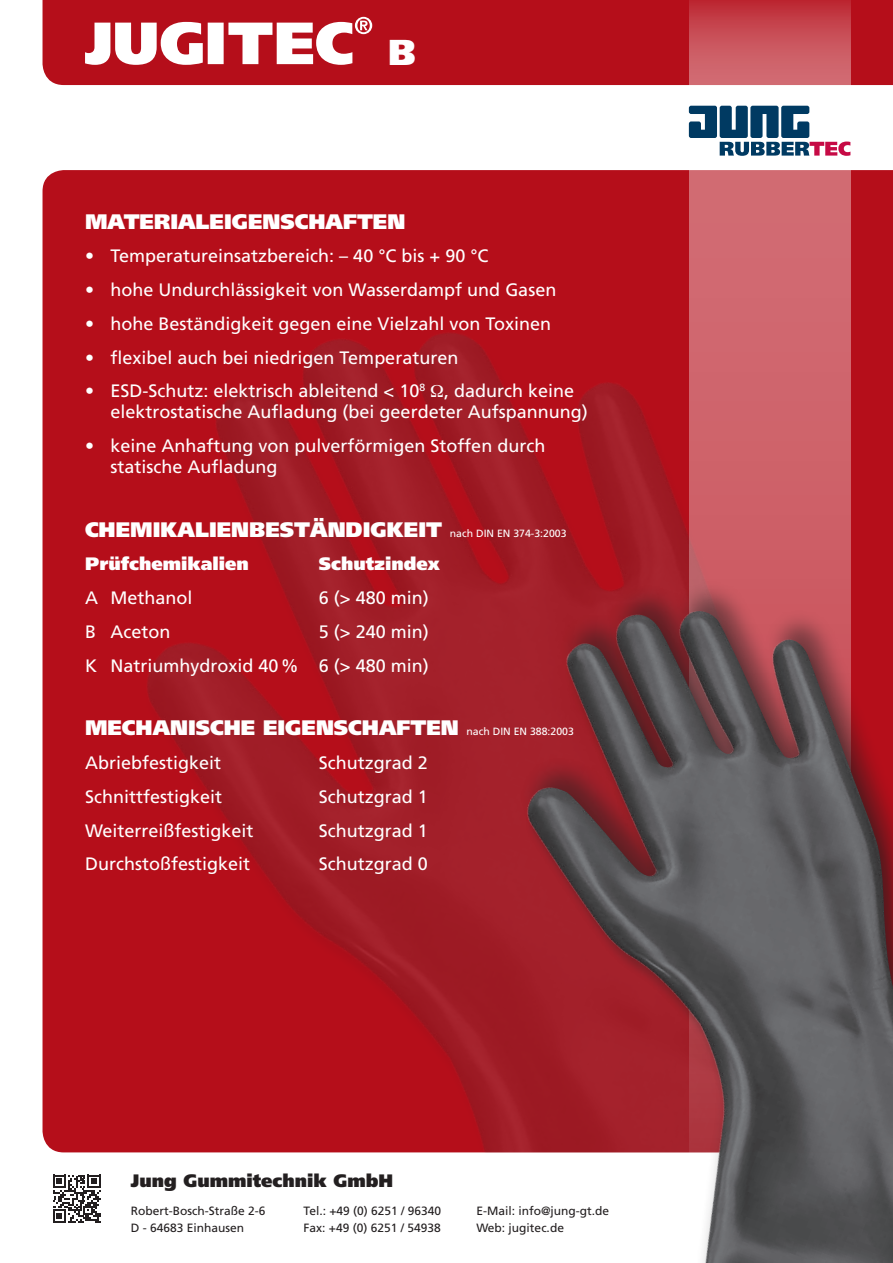
<style>
.page{position:relative;width:893px;height:1263px;background:#fff}
.page>*{position:absolute;margin:0;border:0;box-sizing:border-box;transform-origin:0 0}
.t1{font:900 36px "Frutiger";color:#fff}
.t2{font:900 21px "Frutiger";color:#fff}
.Absatzformat_1{font:18px/21px "Frutiger";color:#fff}
.t3{font:900 18px "Frutiger";color:#fff}
.t4{font:900 18px "Frutiger";color:#231f20}
.t5{font:12px/16.5px "Frutiger";color:#231f20}
.s1{font-weight:400;font-size:10.5px}
</style>
<div class="page">
<img style="left:43px;top:170px;width:850px;height:982px">
<div style="left:43px;top:0;width:850px;height:85px;background:#b50e1a"></div>
<div style="left:689px;top:170px;width:161px;height:1093px;background:#cf656d"></div>
<div style="left:689px;top:0;width:161px;height:86px;background:linear-gradient(to bottom,#be2e38,#d4747b)"></div>
<svg style="left:689px;top:106px;width:161px;height:50px"></svg>
<svg style="left:85px;top:17px;width:287px;height:48px"></svg>
<div style="left:519px;top:580px;width:374px;height:683px;background:#231f20;opacity:.5"></div>
<img style="left:522px;top:607px;width:371px;height:656px">
<svg style="left:53px;top:1174px;width:48px;height:49px"></svg>
<svg style="left:431px;top:385px;width:12px;height:12px"></svg>
<h1 class="t1" style="left:388px;top:30px;width:30px">B</h1>
<p class="t2" style="left:85px;top:208px;width:322px">MATERIALEIGENSCHAFTEN</p>
<p class="Absatzformat_1" style="left:85px;top:245px;width:405px">• Temperatureinsatzbereich: – 40 °C bis + 90 °C</p>
<p class="Absatzformat_1" style="left:85px;top:279px;width:473px">• hohe Undurchlässigkeit von Wasserdampf und Gasen</p>
<p class="Absatzformat_1" style="left:85px;top:313px;width:467px">• hohe Beständigkeit gegen eine Vielzahl von Toxinen</p>
<p class="Absatzformat_1" style="left:85px;top:347px;width:375px">• flexibel auch bei niedrigen Temperaturen</p>
<p class="Absatzformat_1" style="left:111px;top:380px;width:479px;text-indent:-26px">• ESD-Schutz: elektrisch ableitend &lt; 10<sup>8</sup> , dadurch keine elektrostatische Aufladung (bei geerdeter Aufspannung)</p>
<p class="Absatzformat_1" style="left:111px;top:435px;width:436px;text-indent:-26px">• keine Anhaftung von pulverförmigen Stoffen durch statische Aufladung</p>
<p class="t2" style="left:85px;top:516px;width:483px">CHEMIKALIENBESTÄNDIGKEIT <span class="s1">nach DIN EN 374-3:2003</span></p>
<p class="t3" style="left:85px;top:553px;width:165px">Prüfchemikalien</p>
<p class="t3" style="left:319px;top:553px;width:123px">Schutzindex</p>
<p class="Absatzformat_1" style="left:85px;top:587px;width:109px">A Methanol</p>
<p class="Absatzformat_1" style="left:319px;top:587px;width:111px">6 (&gt; 480 min)</p>
<p class="Absatzformat_1" style="left:85px;top:621px;width:87px">B Aceton</p>
<p class="Absatzformat_1" style="left:319px;top:621px;width:111px">5 (&gt; 240 min)</p>
<p class="Absatzformat_1" style="left:85px;top:655px;width:345px">K Natriumhydroxid 40% 6 (&gt; 480 min)</p>
<p class="t2" style="left:85px;top:715px;width:490px">MECHANISCHE EIGENSCHAFTEN <span class="s1">nach DIN EN 388:2003</span></p>
<p class="Absatzformat_1" style="left:85px;top:752px;width:138px">Abriebfestigkeit</p>
<p class="Absatzformat_1" style="left:319px;top:752px;width:111px">Schutzgrad 2</p>
<p class="Absatzformat_1" style="left:85px;top:786px;width:139px">Schnittfestigkeit</p>
<p class="Absatzformat_1" style="left:319px;top:786px;width:111px">Schutzgrad 1</p>
<p class="Absatzformat_1" style="left:85px;top:820px;width:170px">Weiterreißfestigkeit</p>
<p class="Absatzformat_1" style="left:319px;top:820px;width:111px">Schutzgrad 1</p>
<p class="Absatzformat_1" style="left:85px;top:853px;width:167px">Durchstoßfestigkeit</p>
<p class="Absatzformat_1" style="left:319px;top:853px;width:111px">Schutzgrad 0</p>
<p class="t4" style="left:131px;top:1170px;width:264px">Jung Gummitechnik GmbH</p>
<p class="t5" style="left:131px;top:1203px;width:136px">Robert-Bosch-Straße 2-6<br>D - 64683 Einhausen</p>
<p class="t5" style="left:304px;top:1203px;width:139px">Tel.: +49 (0) 6251 / 96340<br>Fax: +49 (0) 6251 / 54938</p>
<p class="t5" style="left:476px;top:1203px;width:134px">E-Mail: info@jung-gt.de<br>Web: jugitec.de</p>
</div>
